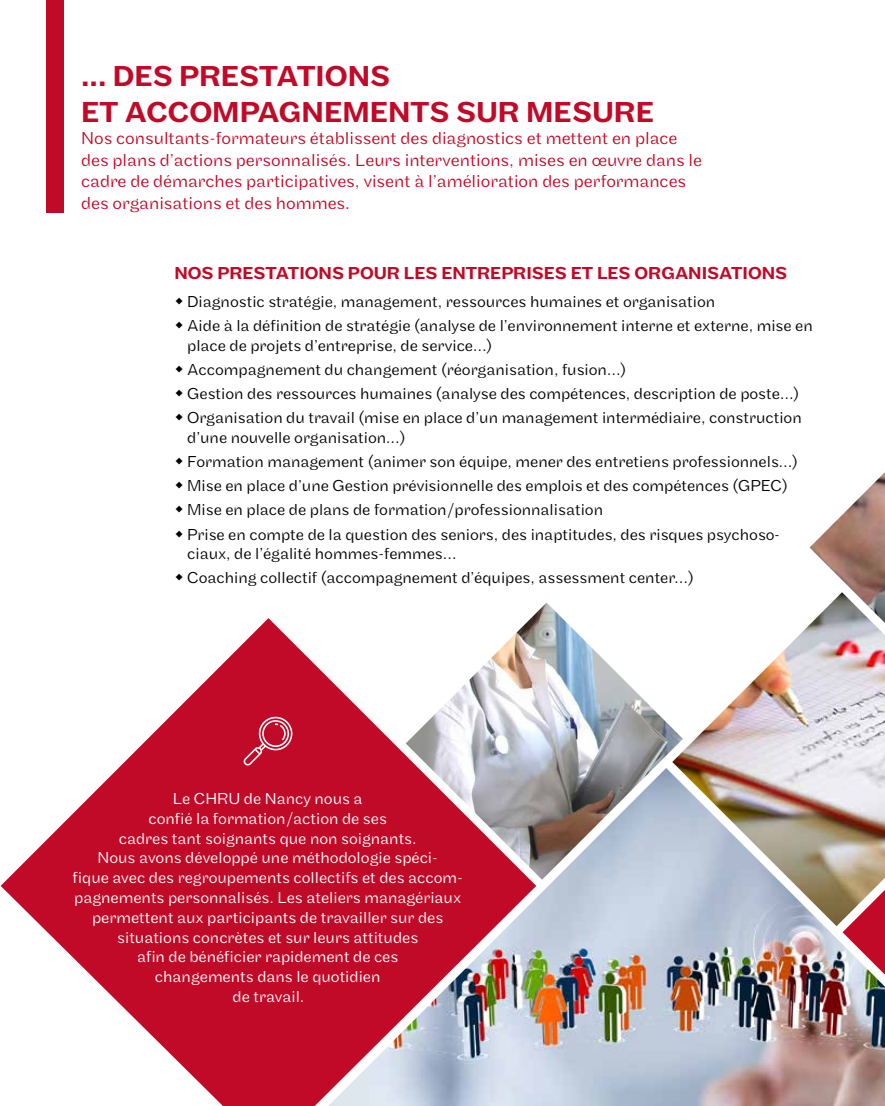
<style>
.page{position:relative;width:885px;height:1106px;background:#fff}
.page>*{position:absolute;margin:0;border:0;box-sizing:border-box;transform-origin:0 0}
.t1{font:500 30px/36px "Maple";color:#c10a27}
.t2{font:300 18px/21.6px "Maple";color:#c10a27}
.t3{font:500 18px "Maple";color:#c10a27}
.t4{font:300 16.5px/24px "Maple";color:#000}
.t5{font:300 16.5px/19.8px "Maple";color:#fff;text-align:center}
</style>
<div class="page">
<img style="left:536px;top:879px;width:348px;height:227px">
<img style="left:672px;top:623px;width:212px;height:303px">
<img style="left:531px;top:602px;width:152px;height:277px">
<img style="left:809px;top:473px;width:75px;height:150px">
<svg style="left:1px;top:618px;width:535px;height:488px;fill:#c10a27"></svg>
<svg style="left:842px;top:889px;width:42px;height:85px"></svg>
<div style="left:47px;top:0;width:17px;height:213px;background:#c10a27"></div>
<svg style="left:243px;top:716px;width:49px;height:49px;background:#cb334b"></svg>
<h1 class="t1" style="left:81px;top:59px;width:574px">... DES PRESTATIONS<br>ET ACCOMPAGNEMENTS SUR MESURE</h1>
<p class="t2" style="left:81px;top:127px;width:622px">Nos consultants-formateurs établissent des diagnostics et mettent en place des plans d’actions personnalisés. Leurs interventions, mises en œuvre dans le cadre de démarches participatives, visent à l’amélioration des performances des organisations et des hommes.</p>
<p class="t3" style="left:174px;top:263px;width:614px">NOS PRESTATIONS POUR LES ENTREPRISES ET LES ORGANISATIONS</p>
<p class="t4" style="left:187px;top:290px;width:627px">Diagnostic stratégie, management, ressources humaines et organisation<br>Aide à la définition de stratégie (analyse de l’environnement interne et externe, mise en</p>
<p class="t4" style="left:187px;top:334px;width:616px">place de projets d’entreprise, de service…)<br>Accompagnement du changement (réorganisation, fusion…)<br>Gestion des ressources humaines (analyse des compétences, description de poste…)<br>Organisation du travail (mise en place d’un management intermédiaire, construction</p>
<p class="t4" style="left:187px;top:426px;width:612px">d’une nouvelle organisation…)<br>Formation management (animer son équipe, mener des entretiens professionnels…)<br>Mise en place d’une Gestion prévisionnelle des emplois et des compétences (GPEC)<br>Mise en place de plans de formation/professionnalisation<br>Prise en compte de la question des seniors, des inaptitudes, des risques psychoso-</p>
<p class="t4" style="left:187px;top:542px;width:508px">ciaux, de l’égalité hommes-femmes...<br>Coaching collectif (accompagnement d’équipes, assessment center…)</p>
<p class="t5" style="left:73px;top:788px;width:391px">Le CHRU de Nancy nous a<br>confié la formation/action de ses<br>cadres tant soignants que non soignants.<br>Nous avons développé une méthodologie spéci-<br>fique avec des regroupements collectifs et des accom&shy;pagnements personnalisés. Les ateliers managériaux permettent aux participants de travailler sur des situations concrètes et sur leurs attitudes<br>afin de bénéficier rapidement de ces<br>changements dans le quotidien<br>de travail.</p>
</div>
